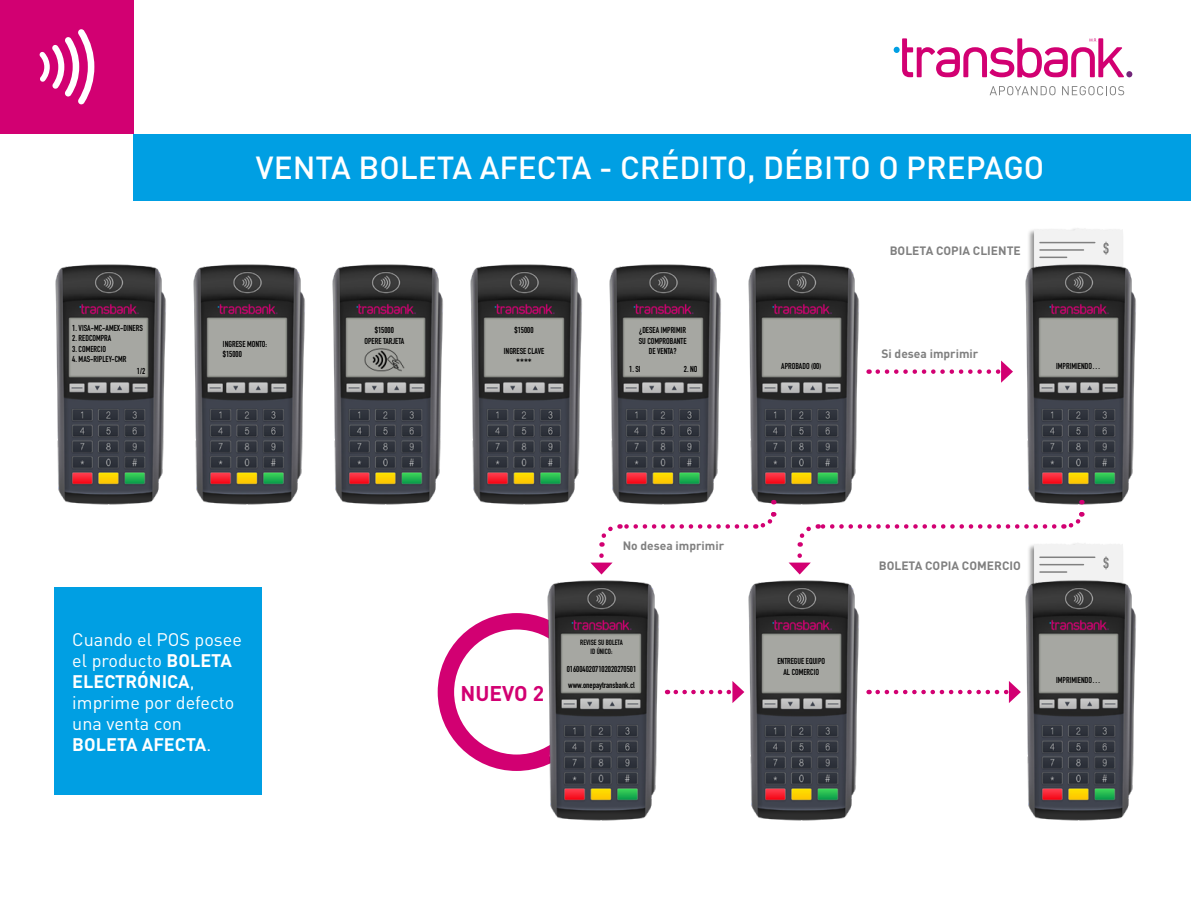
<style>
.page{position:relative;width:1191px;height:915px;background:#fff}
.page>*{position:absolute;margin:0;border:0;box-sizing:border-box;transform-origin:0 0}
.t1{font:500 31.5px "DIN";color:#fff}
.t2{font:700 21px "DIN";color:#d20072}
.t3{font:18px/21px "DIN";color:#fff}
.t4{font:700 12px "DIN";color:#808080}
.t5{font:700 10.5px "DIN Condensed";color:#000}
.t6{font:700 8.55px/10.2px "DIN Condensed";color:#000;text-align:center}
.t7{font:700 7.5px/9px "DIN Condensed";color:#000;text-align:center}
.s1{font-weight:700}
</style>
<div class="page">
<svg style="left:438px;top:613px;width:109px;height:157px"></svg>
<div style="left:1027px;top:227px;width:97px;height:53px;background:#000;opacity:.42"></div>
<svg style="left:1034px;top:227px;width:89px;height:37px"></svg>
<hr style="left:1040px;top:242px;width:54px;height:1px;background:#808080">
<hr style="left:1040px;top:249px;width:43px;height:1px;background:#808080">
<hr style="left:1040px;top:256px;width:26px;height:2px;background:#808080">
<svg style="left:989px;top:86px;width:66px;height:9px"></svg>
<svg style="left:1062px;top:86px;width:62px;height:9px"></svg>
<svg style="left:893px;top:38px;width:239px;height:40px"></svg>
<div style="left:134px;top:134px;width:1057px;height:66px;background:#009fe3"></div>
<div style="left:0;top:0;width:134px;height:134px;background:#d20072"></div>
<svg style="left:39px;top:29px;width:55px;height:75px"></svg>
<img style="left:55px;top:264px;width:111px;height:241px">
<img style="left:609px;top:264px;width:112px;height:241px">
<img style="left:547px;top:580px;width:112px;height:241px">
<img style="left:193px;top:264px;width:112px;height:241px">
<img style="left:748px;top:264px;width:111px;height:241px">
<img style="left:748px;top:580px;width:111px;height:241px">
<img style="left:332px;top:264px;width:111px;height:241px">
<img style="left:470px;top:264px;width:112px;height:241px">
<img style="left:1025px;top:264px;width:111px;height:236px">
<img style="left:1025px;top:583px;width:111px;height:238px">
<svg style="left:877px;top:360px;width:136px;height:22px"></svg>
<svg style="left:675px;top:681px;width:69px;height:21px"></svg>
<svg style="left:877px;top:681px;width:143px;height:21px"></svg>
<img style="left:364px;top:348px;width:40px;height:23px">
<svg style="left:754px;top:499px;width:22px;height:30px"></svg>
<svg style="left:599px;top:524px;width:147px;height:22px"></svg>
<svg style="left:590px;top:555px;width:22px;height:19px"></svg>
<svg style="left:788px;top:499px;width:335px;height:88px"></svg>
<div style="left:54px;top:587px;width:207px;height:207px;background:#009fe3"></div>
<p class="t6" style="left:72px;top:323px;width:72px">1. VISA-MC-AMEX-DINERS</p>
<p class="t6" style="left:72px;top:333px;width:41px">2. REDCOMPRA</p>
<p class="t6" style="left:72px;top:343px;width:35px">3. COMERCIO</p>
<p class="t6" style="left:72px;top:353px;width:56px">4. MAS-RIPLEY-CMR</p>
<p class="t6" style="left:137px;top:366px;width:10px">1/2</p>
<h1 class="t1" style="left:256px;top:147px;width:789px">VENTA BOLETA AFECTA - CRÉDITO, DÉBITO O PREPAGO</h1>
<h3 class="t4" style="left:889px;top:243px;width:133px">BOLETA COPIA CLIENTE</h3>
<p class="t6" style="left:223px;top:338px;width:46px;text-align:left">INGRESE MONTO: $15000</p>
<p class="t6" style="left:364px;top:325px;width:41px">$15000<br>OPERE TARJETA</p>
<p class="t6" style="left:514px;top:325px;width:20px">$15000</p>
<p class="t6" style="left:504px;top:345px;width:42px">INGRESE CLAVE</p>
<p class="t5" style="left:516px;top:355px;width:17px">****</p>
<p class="t6" style="left:638px;top:325px;width:49px">¿DESEA IMPRIMIR<br>SU COMPROBANTE<br>DE VENTA?</p>
<p class="t6" style="left:629px;top:363px;width:13px">1. SI</p>
<p class="t6" style="left:684px;top:363px;width:15px">2. NO</p>
<p class="t6" style="left:781px;top:361px;width:42px">APROBADO (00)</p>
<h3 class="t4" style="left:881px;top:346px;width:98px">Si desea imprimir</h3>
<p class="t6" style="left:1056px;top:361px;width:46px">IMPRIMIENDO…</p>
<h3 class="t3" style="left:72px;top:628px;width:171px">Cuando el POS posee el producto <span class="s1">BOLETA<br>ELECTRÓNICA</span>, imprime por defecto una venta con<br><span class="s1">BOLETA AFECTA</span>.</h3>
<h3 class="t4" style="left:622px;top:537px;width:103px">No desea imprimir</h3>
<h2 class="t2" style="left:460px;top:679px;width:85px">NUEVO 2</h2>
<p class="t7" style="left:580px;top:637px;width:44px">REVISE SU BOLETA<br>ID ÚNICO:</p>
<p class="t6" style="left:567px;top:663px;width:71px">0160040207102020270501</p>
<p class="t6" style="left:568px;top:679px;width:68px">www.onepaytransbank.cl</p>
<p class="t6" style="left:777px;top:656px;width:49px">ENTREGUE EQUIPO<br>AL COMERCIO</p>
<h3 class="t4" style="left:878px;top:557px;width:143px">BOLETA COPIA COMERCIO</h3>
<p class="t6" style="left:1056px;top:674px;width:46px">IMPRIMIENDO…</p>
</div>
